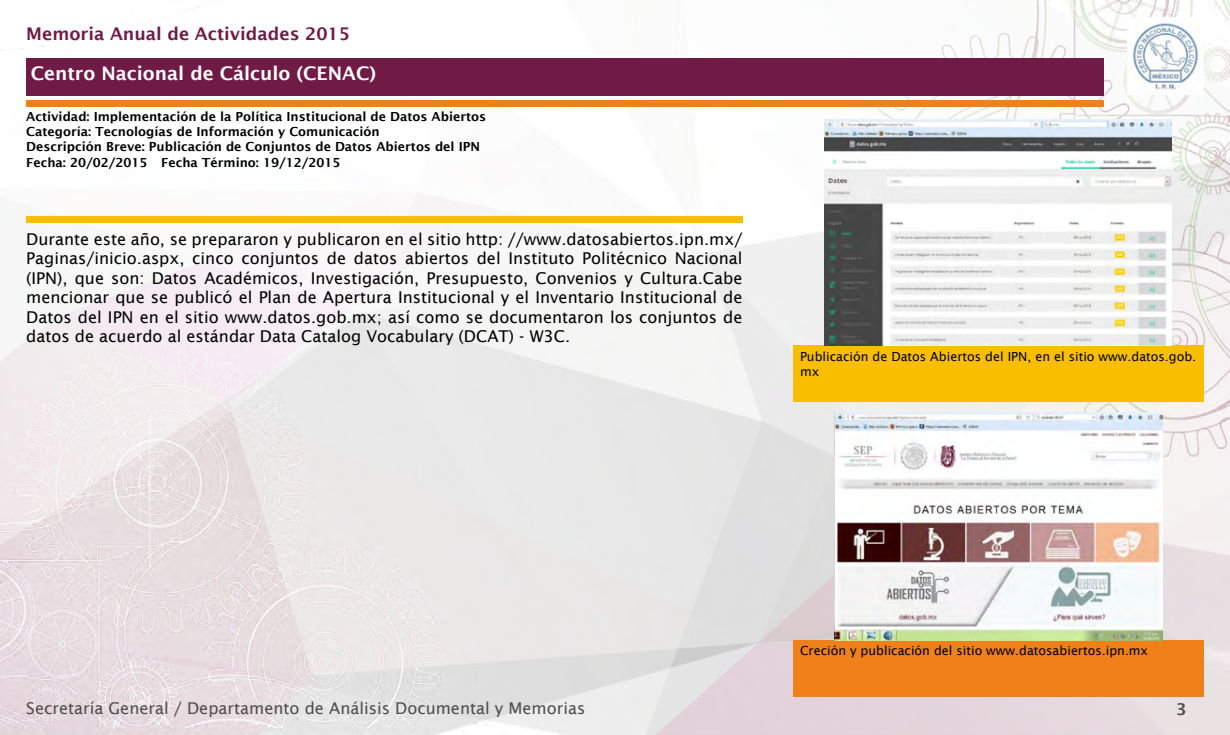
<style>
.page{position:relative;width:1230px;height:735px;background:#fff}
.page>*{position:absolute;margin:0;border:0;box-sizing:border-box;transform-origin:0 0}
.t1{font:600 18.75px "Lucida Sans";color:#fff}
.t2{font:600 17.5px "Lucida Sans";color:#6f1b45}
.t3{font:16.25px/19.5px "Lucida Sans";color:#000;text-align:justify}
.t4{font:16.25px "Lucida Sans";color:#4e4d4d}
.t5{font:600 16.25px "Lucida Sans";color:#4e4d4d}
.t6{font:600 12.5px/15px "Lucida Sans";color:#000}
.t7{font:12.5px/15px "Lucida Sans";color:#000}
</style>
<div class="page">
<img style="left:0;top:0;width:1230px;height:735px">
<div style="left:26px;top:58px;width:1078px;height:38px;background:#6f1b45"></div>
<div style="left:26px;top:216px;width:716px;height:7px;background:#f9be00"></div>
<div style="left:26px;top:100px;width:1078px;height:6px;background:#f08018"></div>
<div style="left:793px;top:345px;width:411px;height:57px;background:#f9be00"></div>
<div style="left:793px;top:640px;width:411px;height:56px;background:#f08018"></div>
<img style="left:825px;top:119px;width:346px;height:226px">
<img style="left:834px;top:412px;width:328px;height:228px">
<img style="left:1128px;top:18px;width:76px;height:77px">
<p class="t2" style="left:26px;top:24px;width:325px">Memoria Anual de Actividades 2015</p>
<p class="t1" style="left:31px;top:63px;width:347px">Centro Nacional de Cálculo (CENAC)</p>
<p class="t6" style="left:26px;top:109px;width:462px">Actividad: Implementación de la Política Institucional de Datos Abiertos<br>Categoría: Tecnologías de Información y Comunicación<br>Descripción Breve: Publicación de Conjuntos de Datos Abiertos del IPN</p>
<p class="t6" style="left:26px;top:155px;width:316px">Fecha: 20/02/2015 Fecha Término: 19/12/2015</p>
<p class="t3" style="left:26px;top:229px;width:718px">Durante este año, se prepararon y publicaron en el sitio http: //www.datosabiertos.ipn.mx/ Paginas/inicio.aspx, cinco conjuntos de datos abiertos del Instituto Politécnico Nacional (IPN), que son: Datos Académicos, Investigación, Presupuesto, Convenios y Cultura.Cabe mencionar que se publicó el Plan de Apertura Institucional y el Inventario Institucional de Datos del IPN en el sitio www.datos.gob.mx; así como se documentaron los conjuntos de datos de acuerdo al estándar Data Catalog Vocabulary (DCAT) - W3C.</p>
<p class="t7" style="left:800px;top:349px;width:398px">Publicación de Datos Abiertos del IPN, en el sitio www.datos.gob. mx</p>
<p class="t7" style="left:800px;top:643px;width:350px">Creción y publicación del sitio www.datosabiertos.ipn.mx</p>
<p class="t4" style="left:26px;top:699px;width:561px">Secretaría General / Departamento de Análisis Documental y Memorias</p>
<p class="t5" style="left:1176px;top:700px;width:12px">3</p>
</div>
